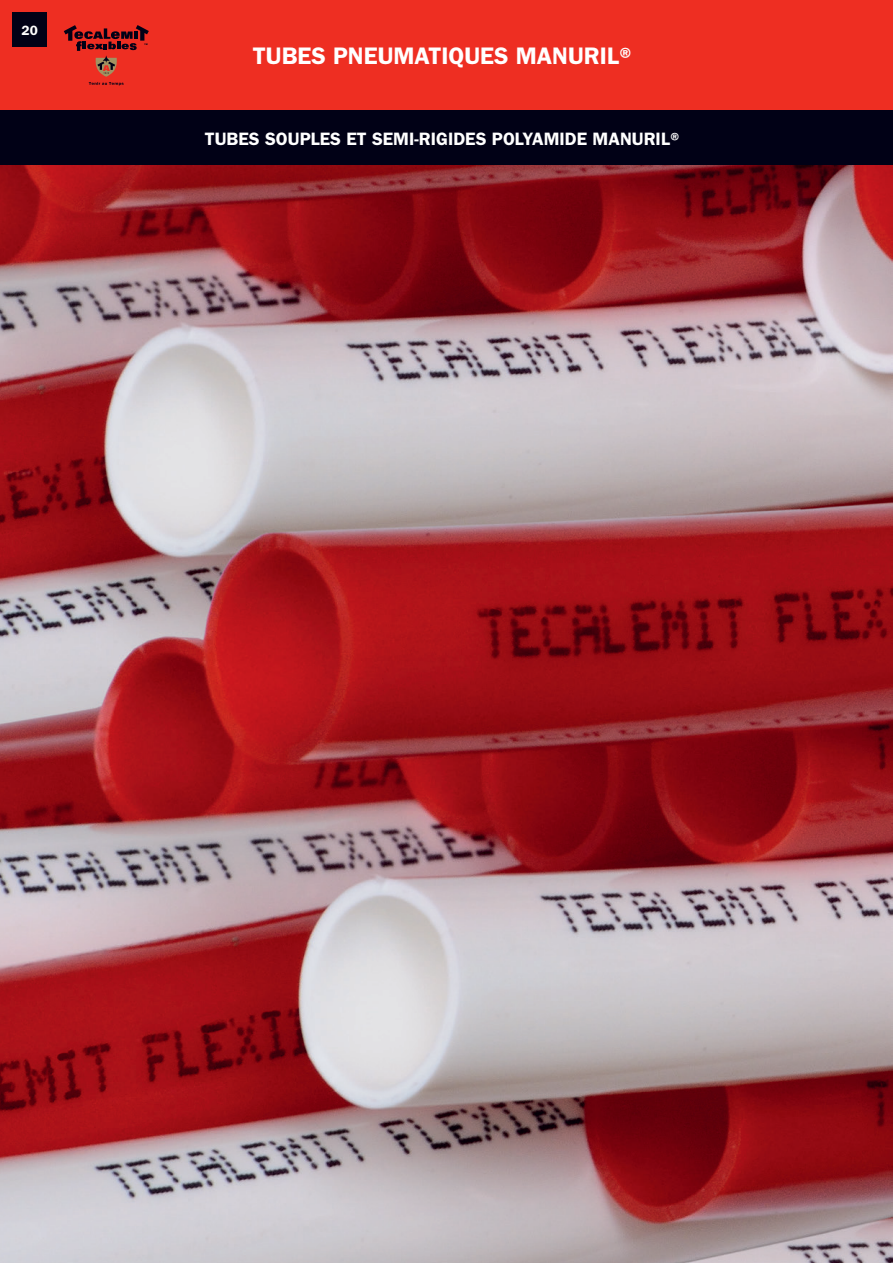
<style>
.page{position:relative;width:893px;height:1263px;background:#fff}
.page>*{position:absolute;margin:0;border:0;box-sizing:border-box;transform-origin:0 0}
.t1{font:600 24px "Franklin Gothic";color:#fff}
.t2{font:600 18px "Franklin Gothic";color:#fff}
.t3{font:600 13.5px "Franklin Gothic";color:#fff}
</style>
<div class="page">
<div style="left:0;top:0;width:893px;height:111px;background:#ee2e22"></div>
<div style="left:0;top:111px;width:893px;height:55px;background:#010116"></div>
<svg style="left:64px;top:25px;width:85px;height:61px"></svg>
<div style="left:13px;top:13px;width:34px;height:34px;background:#010116"></div>
<img style="left:0;top:166px;width:893px;height:1097px">
<p class="t3" style="left:22px;top:22px;width:18px">20</p>
<p class="t1" style="left:253px;top:42px;width:385px">TUBES PNEUMATIQUES MANURIL®</p>
<p class="t2" style="left:205px;top:128px;width:480px">TUBES SOUPLES ET SEMI-RIGIDES POLYAMIDE MANURIL®</p>
</div>
